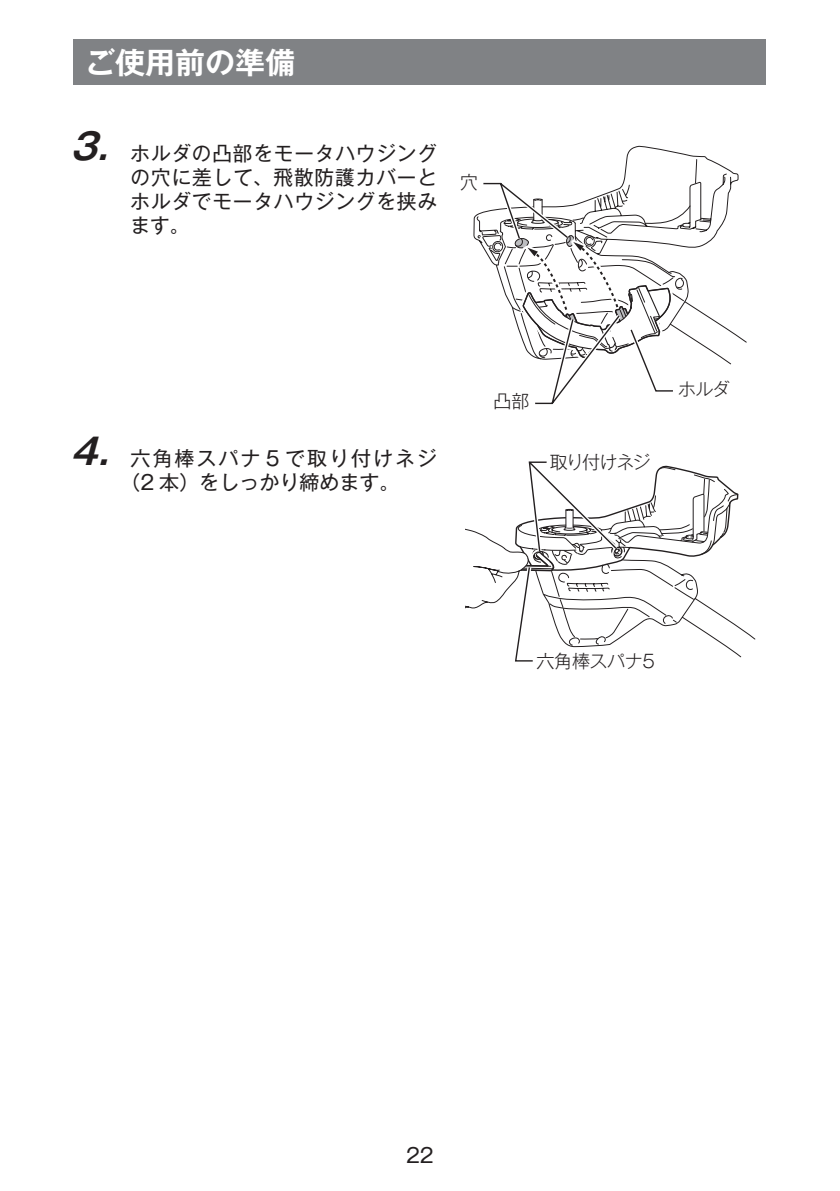
<style>
.page{position:relative;width:840px;height:1191px;background:#fff}
.page>*{position:absolute;margin:0;border:0;box-sizing:border-box;transform-origin:0 0}
.t1{font:700 30px "Gothic MB101 Pro De";color:#fff}
.t2{font:20px/24px "Gothic MB101 Pro";letter-spacing:.045em;color:#231f20;text-align:justify}
.t3{font:20px/24px "Gothic MB101 Pro";letter-spacing:.095em;color:#231f20}
.t4{font:18px "Gothic MB101 Pro Light 90 msp RKSJ H";letter-spacing:-.04em;color:#231f20}
.s1{font-family:"Gothic MB101 Pro De";font-weight:700;font-style:italic;font-size:36px}
</style>
<div class="page">
<div style="left:74px;top:40px;width:691px;height:45px;background:#808285"></div>
<svg style="left:473px;top:145px;width:265px;height:95px"></svg>
<svg style="left:477px;top:178px;width:269px;height:227px"></svg>
<svg style="left:465px;top:461px;width:290px;height:201px"></svg>
<h1 class="t1" style="left:85px;top:38px;width:212px">ご使用前の準備</h1>
<p class="t2" style="left:130px;top:138px;width:308px;text-indent:-60px"><span class="s1">.3</span> ホルダの凸部をモータハウジングの穴に差して、飛散防護カバーとホルダでモータハウジングを挟みます。</p>
<p class="t4" style="left:460px;top:167px;width:19px">穴</p>
<p class="t3" style="left:120px;top:443px;width:318px;text-indent:-50px"><span class="s1">.4</span> 六角棒スパナ 5 で取り付けネジ（2 本）をしっかり締めます。</p>
<p class="t4" style="left:493px;top:386px;width:37px">凸部</p>
<p class="t4" style="left:549px;top:447px;width:102px">取り付けネジ</p>
<p class="t4" style="left:677px;top:374px;width:53px">ホルダ</p>
<p class="t4" style="left:536px;top:645px;width:119px">六角棒スパナ5</p>
<p class="t2" style="left:406px;top:1140px;width:29px">22</p>
</div>
